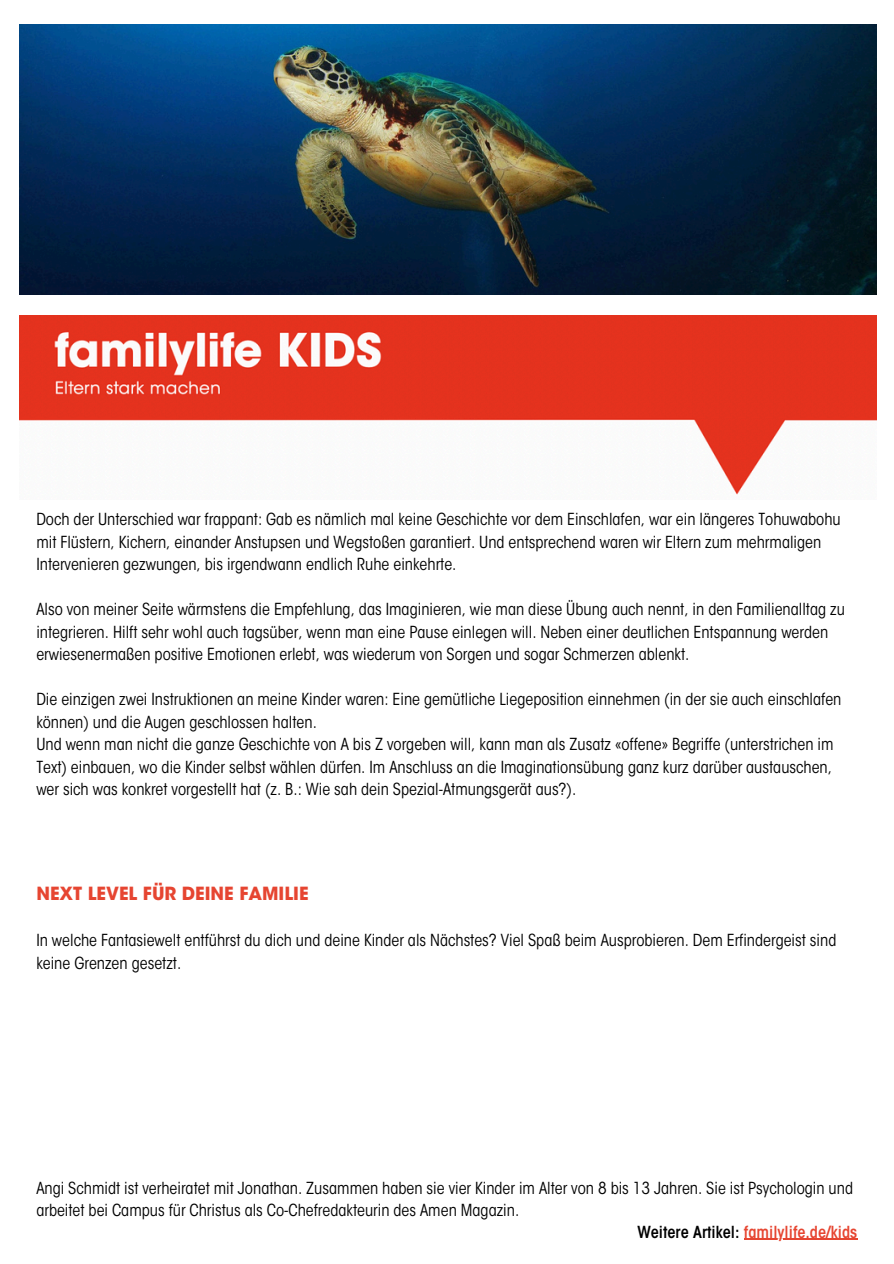
<style>
.page{position:relative;width:894px;height:1264px;background:#fff}
.page>*{position:absolute;margin:0;border:0;box-sizing:border-box;transform-origin:0 0}
.t1{font:700 18px "ITC Avant Garde Std";color:#e64531}
.t2{font:condensed 16.5px/22.5px "ITC Avant Garde Std";color:#000}
.t3{font:600 condensed 16.5px "ITC Avant Garde Std";color:#e64531}
.s1{color:#000}
</style>
<div class="page">
<img style="left:20px;top:316px;width:856px;height:179px">
<hr style="left:743px;top:1238px;width:114px;height:1px;background:#e64531">
<img style="left:20px;top:24px;width:856px;height:270px">
<p class="t2" style="left:36px;top:510px;width:805px">Doch der Unterschied war frappant: Gab es nämlich mal keine Geschichte vor dem Einschlafen, war ein längeres Tohuwabohu mit Flüstern, Kichern, einander Anstupsen und Wegstoßen garantiert. Und entsprechend waren wir Eltern zum mehrmaligen<br>Intervenieren gezwungen, bis irgendwann endlich Ruhe einkehrte.</p>
<p class="t2" style="left:36px;top:600px;width:809px">Also von meiner Seite wärmstens die Empfehlung, das Imaginieren, wie man diese Übung auch nennt, in den Familienalltag zu integrieren. Hilft sehr wohl auch tagsüber, wenn man eine Pause einlegen will. Neben einer deutlichen Entspannung werden erwiesenermaßen positive Emotionen erlebt, was wiederum von Sorgen und sogar Schmerzen ablenkt.</p>
<p class="t2" style="left:36px;top:690px;width:806px">Die einzigen zwei Instruktionen an meine Kinder waren: Eine gemütliche Liegeposition einnehmen (in der sie auch einschlafen können) und die Augen geschlossen halten.</p>
<p class="t2" style="left:36px;top:735px;width:798px;text-align:justify">Und wenn man nicht die ganze Geschichte von A bis Z vorgeben will, kann man als Zusatz «offene» Begriffe (unterstrichen im Text) einbauen, wo die Kinder selbst wählen dürfen. Im Anschluss an die Imaginationsübung ganz kurz darüber austauschen, wer sich was konkret vorgestellt hat (z. B.: Wie sah dein Spezial-Atmungsgerät aus?).</p>
<p class="t1" style="left:36px;top:886px;width:273px">NEXT LEVEL FÜR DEINE FAMILIE</p>
<p class="t2" style="left:36px;top:931px;width:801px">In welche Fantasiewelt entführst du dich und deine Kinder als Nächstes? Viel Spaß beim Ausprobieren. Dem Erfindergeist sind keine Grenzen gesetzt.</p>
<h1 class="t2" style="left:36px;top:1178px;width:818px">Angi Schmidt ist verheiratet mit Jonathan. Zusammen haben sie vier Kinder im Alter von 8 bis 13 Jahren. Sie ist Psychologin und arbeitet bei Campus für Christus als Co-Chefredakteurin des Amen Magazin.</h1>
<p class="t3" style="left:637px;top:1225px;width:221px"><span class="s1">Weitere Artikel:</span> familylife.de/kids</p>
</div>
